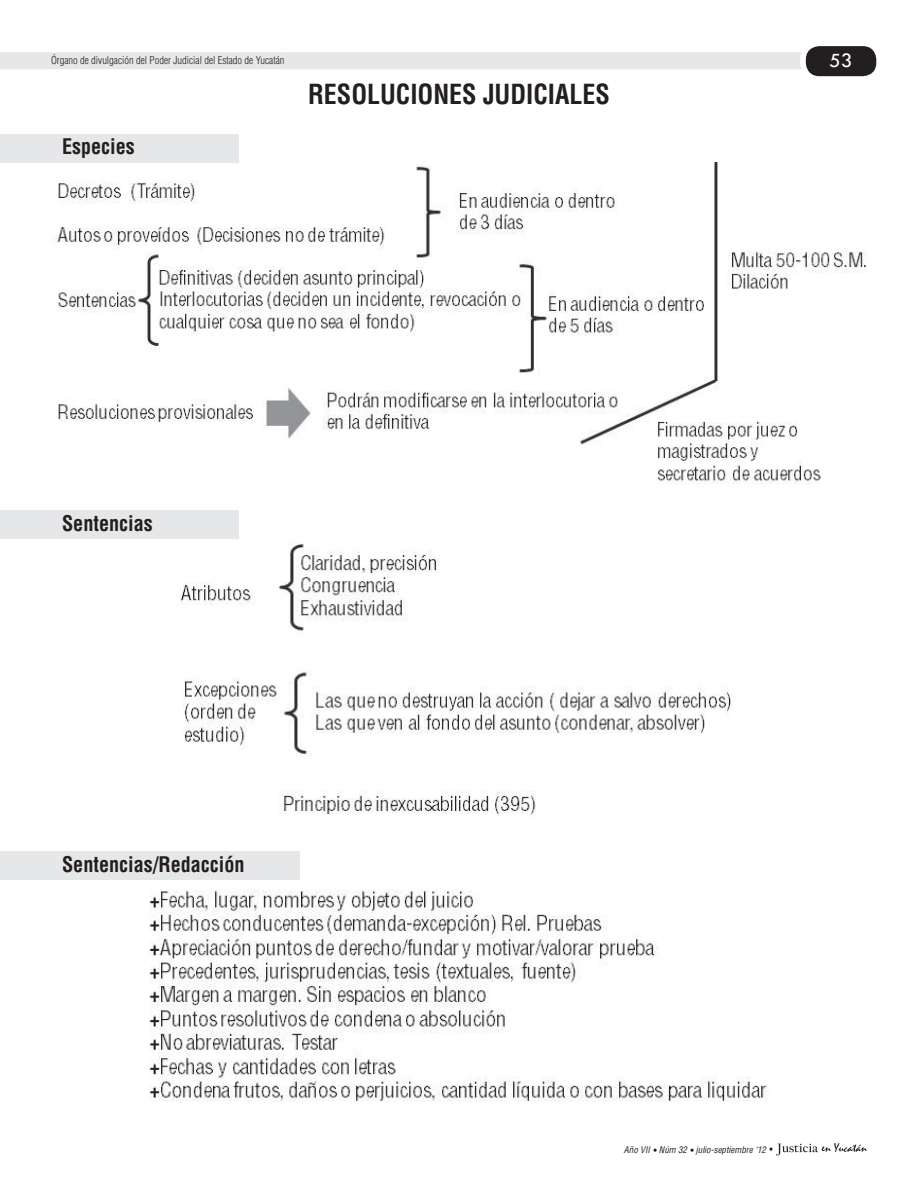
<style>
.page{position:relative;width:918px;height:1188px;background:#fff}
.page>*{position:absolute;margin:0;border:0;box-sizing:border-box;transform-origin:0 0}
.t1{font:700 condensed 27px "Helvetica LT Std";color:#231f20;scale:.96 1}
.t2{font:700 condensed 21px "Helvetica LT Std";color:#231f20;scale:.96 1}
.t3{font:21px "Tw Cen";color:#fff}
.t4{font:300 condensed 10.5px "Helvetica LT Std";color:#231f20}
.t5{font:italic condensed 8.85px "Helvetica LT Std";color:#231f20}
</style>
<div class="page">
<div style="left:0;top:52px;width:802px;height:17px;background:#e6e7e9"></div>
<div style="left:806px;top:46px;width:70px;height:30px;background:#231f20;border-radius:14px"></div>
<svg style="left:769px;top:1143px;width:98px;height:12px"></svg>
<img style="left:51px;top:163px;width:816px;height:321px">
<div style="left:0;top:134px;width:238px;height:29px;background:#e6e7e9"></div>
<div style="left:0;top:511px;width:238px;height:28px;background:#e6e7e9"></div>
<img style="left:180px;top:543px;width:552px;height:272px">
<div style="left:0;top:852px;width:300px;height:28px;background:#e6e7e9"></div>
<img style="left:149px;top:889px;width:619px;height:213px">
<p class="t4" style="left:51px;top:54px;width:235px">Órgano de divulgación del Poder Judicial del Estado de Yucatán</p>
<h2 class="t2" style="left:62px;top:134px;width:77px">Especies</h2>
<h1 class="t1" style="left:308px;top:78px;width:316px">RESOLUCIONES JUDICIALES</h1>
<h2 class="t3" style="left:829px;top:47px;width:25px">53</h2>
<h2 class="t2" style="left:62px;top:510px;width:96px">Sentencias</h2>
<h2 class="t2" style="left:62px;top:851px;width:192px">Sentencias/Redacción</h2>
<p class="t5" style="left:624px;top:1144px;width:144px">Año VII Núm 32 julio-septiembre ‘12</p>
</div>
